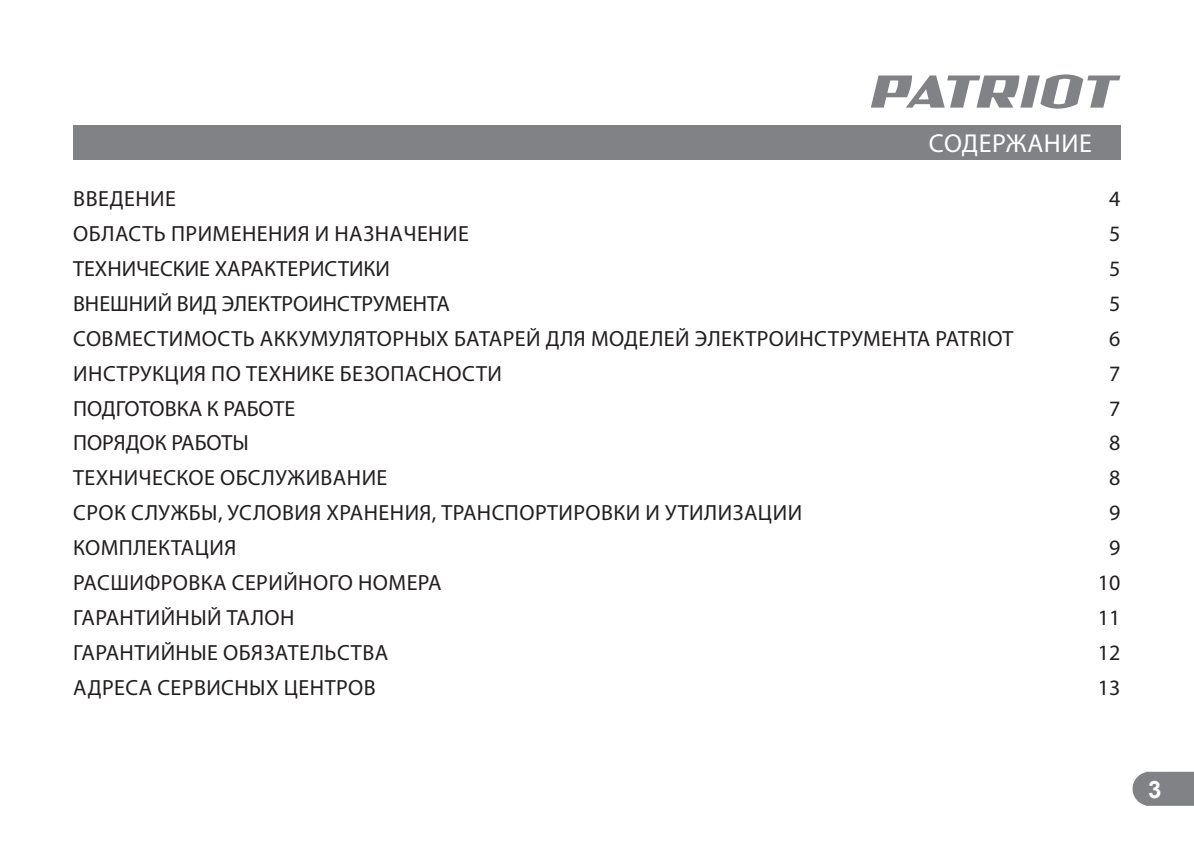
<style>
.page{position:relative;width:1194px;height:844px;background:#fff}
.page>*{position:absolute;margin:0;border:0;box-sizing:border-box;transform-origin:0 0}
.t1{font:26px "Myriad Pro";letter-spacing:.02em;color:#fff}
.t2{font:700 24px "Arial";color:#fff}
.t3{font:22px "Myriad Pro";letter-spacing:.02em;color:#231f20}
.t4{font:22px "Myriad Pro";color:#231f20}
.t5{font:22px "Myriad Pro";letter-spacing:-.005em;color:#231f20}
</style>
<div class="page">
<svg style="left:1132px;top:772px;width:61px;height:34px;background:#898b8d"></svg>
<svg style="left:871px;top:74px;width:249px;height:35px"></svg>
<div style="left:73px;top:125px;width:1047px;height:34px;background:#808285"></div>
<p class="t1" style="left:928px;top:127px;width:164px">СОДЕРЖАНИЕ</p>
<p class="t3" style="left:73px;top:185px;width:104px">ВВЕДЕНИЕ</p>
<p class="t3" style="left:1108px;top:185px;width:13px">4</p>
<p class="t3" style="left:73px;top:220px;width:397px">ОБЛАСТЬ ПРИМЕНЕНИЯ И НАЗНАЧЕНИЕ</p>
<p class="t3" style="left:1108px;top:220px;width:13px">5</p>
<p class="t4" style="left:73px;top:255px;width:318px">ТЕХНИЧЕСКИЕ ХАРАКТЕРИСТИКИ</p>
<p class="t3" style="left:1108px;top:255px;width:13px">5</p>
<p class="t4" style="left:73px;top:290px;width:378px">ВНЕШНИЙ ВИД ЭЛЕКТРОИНСТРУМЕНТА</p>
<p class="t3" style="left:1108px;top:290px;width:13px">5</p>
<p class="t3" style="left:73px;top:325px;width:941px">СОВМЕСТИМОСТЬ АККУМУЛЯТОРНЫХ БАТАРЕЙ ДЛЯ МОДЕЛЕЙ ЭЛЕКТРОИНСТРУМЕНТА PATRIOT</p>
<p class="t3" style="left:1108px;top:325px;width:13px">6</p>
<p class="t3" style="left:73px;top:360px;width:430px">ИНСТРУКЦИЯ ПО ТЕХНИКЕ БЕЗОПАСНОСТИ</p>
<p class="t3" style="left:1108px;top:360px;width:13px">7</p>
<p class="t5" style="left:73px;top:395px;width:224px">ПОДГОТОВКА К РАБОТЕ</p>
<p class="t3" style="left:1108px;top:395px;width:13px">7</p>
<p class="t4" style="left:73px;top:429px;width:177px">ПОРЯДОК РАБОТЫ</p>
<p class="t3" style="left:1108px;top:429px;width:13px">8</p>
<p class="t3" style="left:73px;top:464px;width:315px">ТЕХНИЧЕСКОЕ ОБСЛУЖИВАНИЕ</p>
<p class="t3" style="left:1108px;top:464px;width:13px">8</p>
<p class="t3" style="left:73px;top:499px;width:730px">СРОК СЛУЖБЫ, УСЛОВИЯ ХРАНЕНИЯ, ТРАНСПОРТИРОВКИ И УТИЛИЗАЦИИ</p>
<p class="t3" style="left:1108px;top:499px;width:13px">9</p>
<p class="t3" style="left:73px;top:534px;width:165px">КОМПЛЕКТАЦИЯ</p>
<p class="t3" style="left:1108px;top:534px;width:13px">9</p>
<p class="t3" style="left:73px;top:569px;width:370px">РАСШИФРОВКА СЕРИЙНОГО НОМЕРА</p>
<p class="t3" style="left:1097px;top:569px;width:24px">10</p>
<p class="t3" style="left:73px;top:604px;width:223px">ГАРАНТИЙНЫЙ ТАЛОН</p>
<p class="t3" style="left:1097px;top:604px;width:24px">11</p>
<p class="t3" style="left:73px;top:639px;width:316px">ГАРАНТИЙНЫЕ ОБЯЗАТЕЛЬСТВА</p>
<p class="t3" style="left:1097px;top:639px;width:24px">12</p>
<p class="t3" style="left:73px;top:674px;width:304px">АДРЕСА СЕРВИСНЫХ ЦЕНТРОВ</p>
<p class="t3" style="left:1097px;top:674px;width:24px">13</p>
<p class="t2" style="left:1147px;top:772px;width:15px">3</p>
</div>
